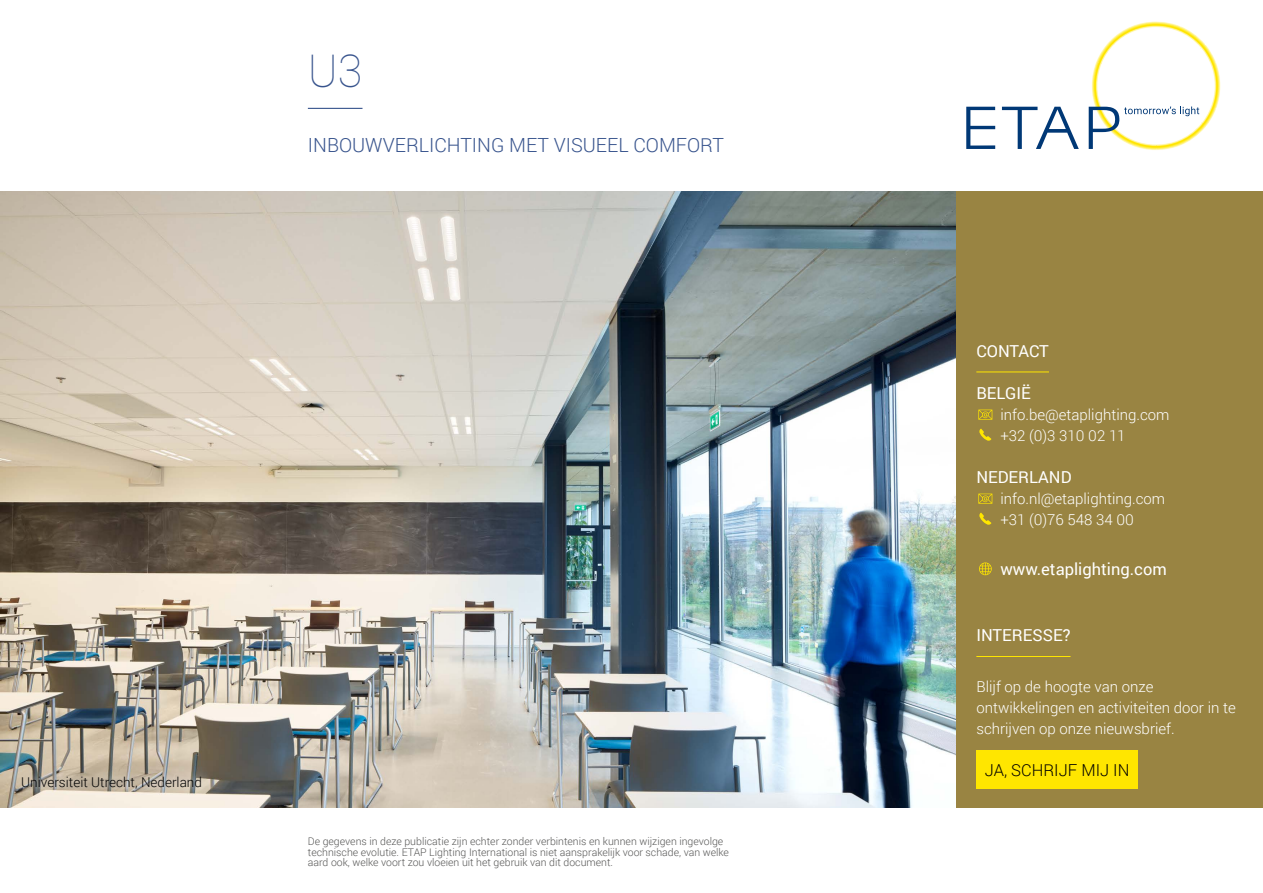
<style>
.page{position:relative;width:1263px;height:893px;background:#fff}
.page>*{position:absolute;margin:0;border:0;box-sizing:border-box;transform-origin:0 0}
.t1{font:100 45px "Roboto";color:#38548d}
.t2{font:300 19.5px "Roboto";color:#38548d}
.t3{font:16.5px "Roboto";color:#fff}
.t4{font:300 16.5px "Roboto";color:#000}
.t5{font:300 15px/21px "Roboto";color:#fff}
.t6{font:300 13.5px "Roboto";color:#000}
.t7{font:300 10.5px/10.5px "Roboto";color:#575756}
</style>
<div class="page">
<svg style="left:966px;top:107px;width:29px;height:42px"></svg>
<svg style="left:1002px;top:107px;width:77px;height:42px"></svg>
<svg style="left:1089px;top:21px;width:132px;height:129px"></svg>
<div style="left:955px;top:191px;width:308px;height:617px;background:#998442"></div>
<img style="left:0;top:191px;width:955px;height:617px">
<hr style="left:308px;top:108px;width:54px;height:1px;background:#38548d">
<svg style="left:8px;top:763px;width:208px;height:39px;background:#c2b8a9"></svg>
<hr style="left:976px;top:372px;width:73px;height:1px;background:#ffe600">
<hr style="left:976px;top:656px;width:94px;height:1px;background:#ffe600">
<div style="left:976px;top:750px;width:162px;height:39px;background:#ffe600"></div>
<svg style="left:978px;top:410px;width:14px;height:10px"></svg>
<svg style="left:979px;top:429px;width:12px;height:12px"></svg>
<svg style="left:978px;top:494px;width:14px;height:10px"></svg>
<svg style="left:979px;top:513px;width:12px;height:12px"></svg>
<svg style="left:979px;top:562px;width:13px;height:13px"></svg>
<h1 class="t1" style="left:308px;top:40px;width:56px">U3</h1>
<h2 class="t2" style="left:308px;top:131px;width:417px">INBOUWVERLICHTING MET VISUEEL COMFORT</h2>
<p class="t6" style="left:21px;top:772px;width:182px">Universiteit Utrecht, Nederland</p>
<p class="t7" style="left:308px;top:836px;width:423px">De gegevens in deze publicatie zijn echter zonder verbintenis en kunnen wijzigen ingevolge technische evolutie. ETAP Lighting International is niet aansprakelijk voor schade, van welke aard ook, welke voort zou vloeien uit het gebruik van dit document.</p>
<h3 class="t3" style="left:976px;top:339px;width:74px">CONTACT</h3>
<h3 class="t3" style="left:976px;top:381px;width:56px">BELGIË</h3>
<h3 class="t5" style="left:1000px;top:403px;width:171px">info.be@etaplighting.com +32 (0)3 310 02 11</h3>
<h3 class="t3" style="left:976px;top:465px;width:97px">NEDERLAND</h3>
<h3 class="t5" style="left:1000px;top:487px;width:166px">info.nl@etaplighting.com +31 (0)76 548 34 00</h3>
<h3 class="t3" style="left:1000px;top:558px;width:168px">www.etaplighting.com</h3>
<h3 class="t3" style="left:976px;top:624px;width:96px">INTERESSE?</h3>
<h3 class="t5" style="left:976px;top:675px;width:261px">Blijf op de hoogte van onze ontwikkelingen en activiteiten door in te schrijven op onze nieuwsbrief.</h3>
<h3 class="t4" style="left:985px;top:758px;width:146px">JA, SCHRIJF MIJ IN</h3>
</div>
